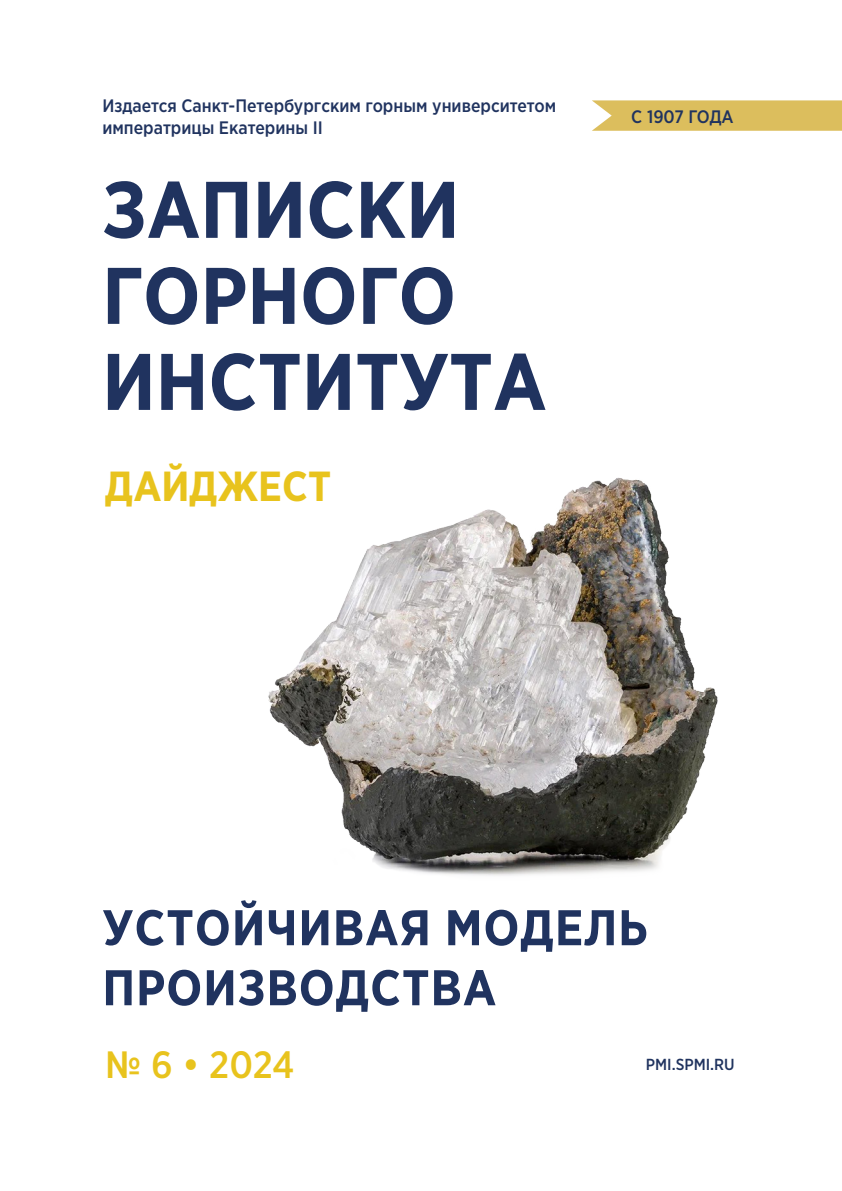
<style>
.page{position:relative;width:842px;height:1191px;background:#fff}
.page>*{position:absolute;margin:0;border:0;box-sizing:border-box;transform-origin:0 0}
.t1{font:700 80px/86px "Gotham Pro Narrow";color:#20335f}
.t2{font:700 50px/60px "Gotham Pro Narrow";letter-spacing:.02em;color:#20335f}
.t3{font:700 42px "Gotham Pro Narrow";color:#e8c31d}
.t4{font:500 38px "Gotham Pro Narrow";color:#e8c31d}
.t5{font:500 18px/21.6px "Gotham Pro Narrow";color:#20335f}
.t6{font:500 16px "Gotham Pro Narrow";color:#20335f}
</style>
<div class="page">
<svg style="left:592px;top:100px;width:250px;height:31px;background:#dec166"></svg>
<img style="left:268px;top:477px;width:450px;height:399px">
<p class="t5" style="left:102px;top:95px;width:455px">Издается Санкт-Петербургским горным университетом императрицы Екатерины II</p>
<p class="t1" style="left:102px;top:164px;width:446px">ЗАПИСКИ<br>ГОРНОГО<br>ИНСТИТУТА</p>
<p class="t3" style="left:105px;top:462px;width:227px">ДАЙДЖЕСТ</p>
<p class="t5" style="left:631px;top:106px;width:104px">С 1907 ГОДА</p>
<p class="t2" style="left:102px;top:896px;width:547px">УСТОЙЧИВАЯ МОДЕЛЬ<br>ПРОИЗВОДСТВА</p>
<p class="t4" style="left:105px;top:1043px;width:191px">№ 6 • 2024</p>
<p class="t6" style="left:646px;top:1055px;width:90px">PMI.SPMI.RU</p>
</div>
